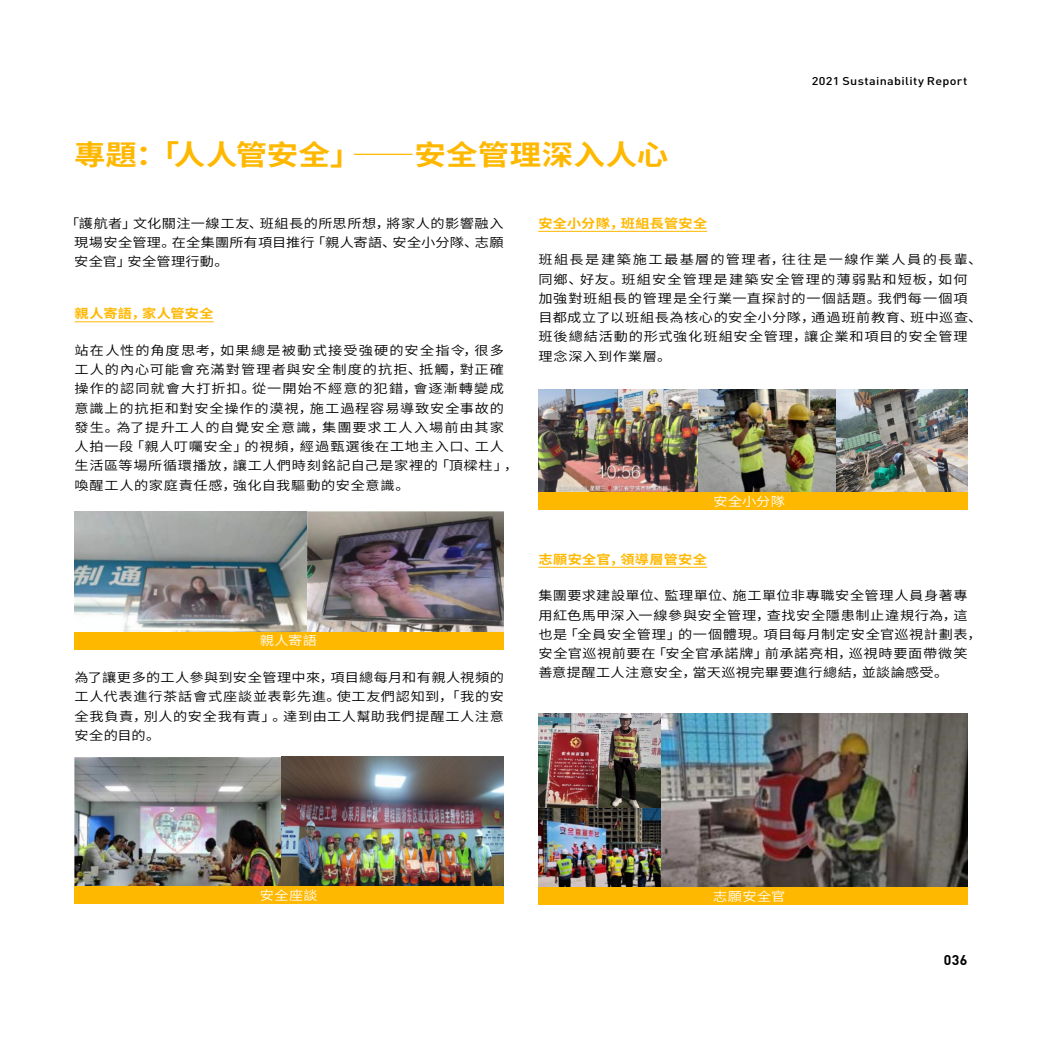
<style>
.page{position:relative;width:1042px;height:1042px;background:#fff}
.page>*{position:absolute;margin:0;border:0;box-sizing:border-box;transform-origin:0 0}
.t1{font:700 28px "Source Han Sans CN";letter-spacing:.005em;color:#ffb800;scale:1.12 1}
.t2{font:700 14px "DIN";color:#000}
.t3{font:12.6px/19.2px "Source Han Sans CN";letter-spacing:.05em;color:#000;scale:1.13 1}
.t4{font:12.6px "Source Han Sans CN";letter-spacing:.025em;color:#000;scale:1.13 1}
.t5{font:700 12.6px "Source Han Sans CN";letter-spacing:.025em;color:#ffb800;scale:1.13 1}
.t6{font:12.6px "Source Han Sans CN";letter-spacing:.025em;color:#fff;scale:1.13 1}
.t7{font:500 11.2px "DIN";letter-spacing:.025em;color:#000;scale:1.12 1}
</style>
<div class="page">
<img style="left:538px;top:713px;width:124px;height:95px">
<hr style="left:75px;top:321px;width:139px;height:1px;background:#ffb800">
<hr style="left:538px;top:231px;width:169px;height:1px;background:#ffb800">
<hr style="left:538px;top:567px;width:169px;height:1px;background:#ffb800">
<img style="left:75px;top:511px;width:429px;height:121px">
<img style="left:75px;top:757px;width:429px;height:129px">
<img style="left:538px;top:389px;width:429px;height:103px">
<img style="left:538px;top:808px;width:124px;height:79px">
<img style="left:662px;top:713px;width:305px;height:174px">
<div style="left:74px;top:632px;width:430px;height:17px;background:#ffb800"></div>
<div style="left:538px;top:492px;width:429px;height:18px;background:#ffb800"></div>
<div style="left:538px;top:887px;width:429px;height:18px;background:#ffb800"></div>
<div style="left:74px;top:886px;width:430px;height:18px;background:#ffb800"></div>
<h1 class="t1" style="left:74px;top:141px;width:532px">專題：「人人管安全」——安全管理深入人心</h1>
<p class="t7" style="left:811px;top:74px;width:141px">2021 Sustainability Report</p>
<p class="t3" style="left:74px;top:213px;width:381px;text-align:justify;text-indent:-9px">「護航者」文化關注一線工友、班組長的所思所想，將家人的影響融入現場安全管理。在全集團所有項目推行「親人寄語、安全小分隊、志願安全官」安全管理行動。</p>
<p class="t5" style="left:75px;top:307px;width:125px">親人寄語，家人管安全</p>
<p class="t3" style="left:75px;top:340px;width:394px">站在人性的角度思考，如果總是被動式接受強硬的安全指令，很多工人的內心可能會充滿對管理者與安全制度的抗拒、抵觸，對正確操作的認同就會大打折扣。從一開始不經意的犯錯，會逐漸轉變成意識上的抗拒和對安全操作的漠視，施工過程容易導致安全事故的發生。為了提升工人的自覺安全意識，集團要求工人入場前由其家人拍一段「親人叮囑安全」的視頻，經過甄選後在工地主入口、工人生活區等場所循環播放，讓工人們時刻銘記自己是家裡的「頂樑柱」，喚醒工人的家庭責任感，強化自我驅動的安全意識。</p>
<p class="t6" style="left:260px;top:634px;width:52px">親人寄語</p>
<p class="t5" style="left:538px;top:217px;width:151px">安全小分隊，班組長管安全</p>
<p class="t3" style="left:538px;top:250px;width:394px">班組長是建築施工最基層的管理者，往往是一線作業人員的長輩、同鄉、好友。班組安全管理是建築安全管理的薄弱點和短板，如何加強對班組長的管理是全行業一直探討的一個話題。我們每一個項目都成立了以班組長為核心的安全小分隊，通過班前教育、班中巡查、班後總結活動的形式強化班組安全管理，讓企業和項目的安全管理理念深入到作業層。</p>
<p class="t6" style="left:713px;top:495px;width:65px">安全小分隊</p>
<p class="t5" style="left:538px;top:553px;width:151px">志願安全官，領導層管安全</p>
<p class="t3" style="left:538px;top:586px;width:394px">集團要求建設單位、監理單位、施工單位非專職安全管理人員身著專用紅色馬甲深入一線參與安全管理，查找安全隱患制止違規行為，這也是「全員安全管理」的一個體現。項目每月制定安全官巡視計劃表，安全官巡視前要在「安全官承諾牌」前承諾亮相，巡視時要面帶微笑</p>
<p class="t4" style="left:75px;top:671px;width:381px">為了讓更多的工人參與到安全管理中來，項目總每月和有親人視頻的</p>
<p class="t4" style="left:538px;top:666px;width:364px">善意提醒工人注意安全，當天巡視完畢要進行總結，並談論感受。</p>
<p class="t3" style="left:75px;top:687px;width:381px;text-align:justify">工人代表進行茶話會式座談並表彰先進。使工友們認知到，「我的安全我負責，別人的安全我有責」。達到由工人幫助我們提醒工人注意安全的目的。</p>
<p class="t6" style="left:260px;top:889px;width:53px">安全座談</p>
<p class="t6" style="left:713px;top:890px;width:65px">志願安全官</p>
<p class="t2" style="left:944px;top:951px;width:25px">036</p>
</div>
